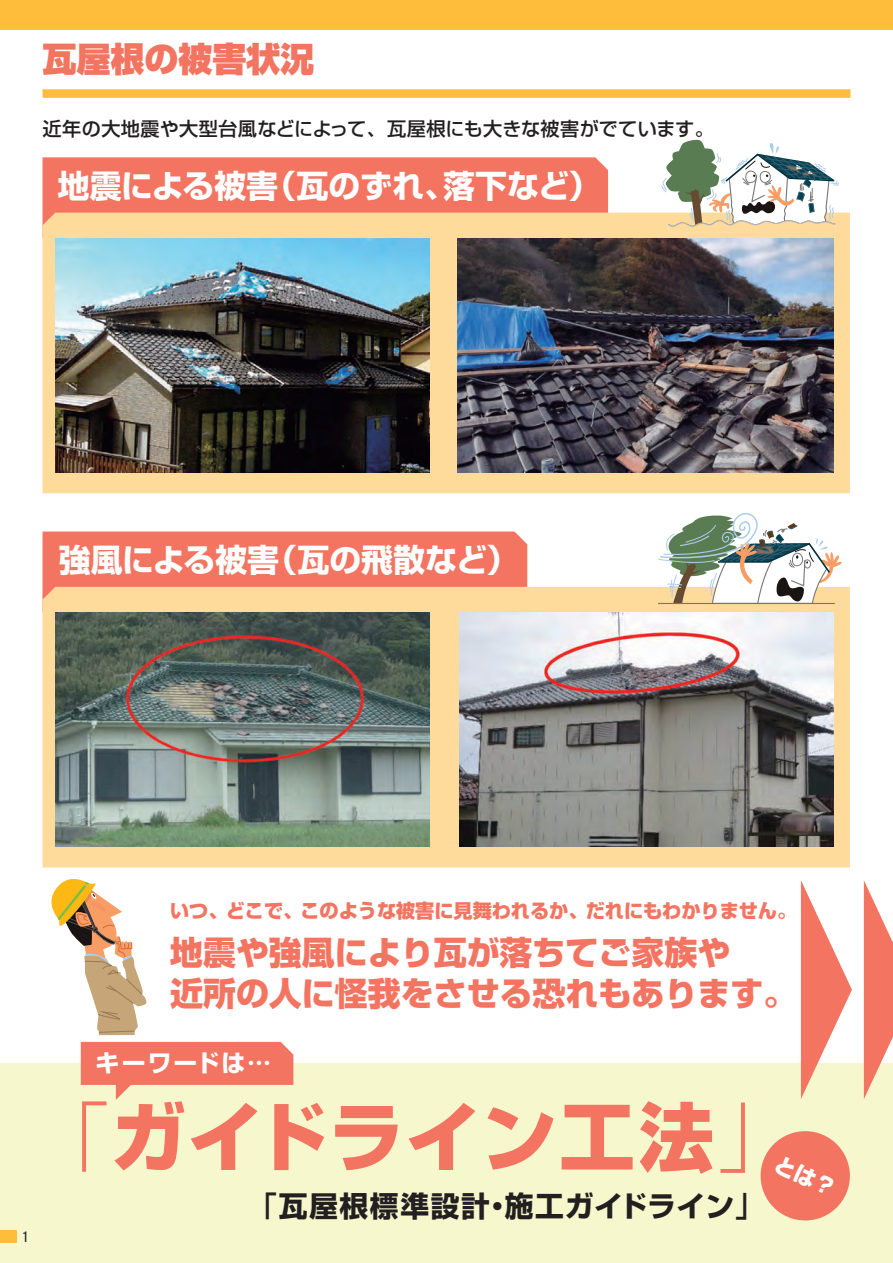
<style>
.page{position:relative;width:893px;height:1263px;background:#fff}
.page>*{position:absolute;margin:0;border:0;box-sizing:border-box;transform-origin:0 0}
.t1{font:800 75px "Shin Go Pr 6 N";letter-spacing:.015em;color:#f37461}
.t2{font:900 34.05px "Shin Go Pr 6 N";color:#f37461}
.t3{font:800 33px/41.4px "Shin Go Pr 6 N";color:#f37461}
.t4{font:700 31.95px "Shin Go Pr 6 N";color:#fff}
.t5{font:700 28.65px "Shin Go Pr 6 N";letter-spacing:.06em;color:#231f20}
.t6{font:700 23.85px "Shin Go Pr 6 N";letter-spacing:.08em;color:#fff}
.t7{font:500 19.2px "Shin Go Pr 6 N";letter-spacing:.01em;color:#231f20}
.t8{font:800 19.2px "Shin Go Pr 6 N";color:#f37461}
.t9{font:condensed 14.85px "Akzidenz Grotesk BE";color:#231f20}
.s1{font-weight:300}
.s2{font-weight:500}
</style>
<div class="page">
<div style="left:43px;top:531px;width:484px;height:56px;background:#f37461"></div>
<div style="left:43px;top:587px;width:807px;height:280px;background:#feda9b"></div>
<div style="left:0;top:1063px;width:893px;height:200px;background:#f7f7ce"></div>
<img style="left:55px;top:612px;width:374px;height:234px">
<img style="left:459px;top:612px;width:374px;height:234px">
<div style="left:43px;top:89px;width:807px;height:9px;background:#febd3b"></div>
<div style="left:43px;top:157px;width:565px;height:56px;background:#f37461"></div>
<div style="left:43px;top:213px;width:807px;height:280px;background:#feda9b"></div>
<img style="left:55px;top:238px;width:374px;height:234px">
<img style="left:458px;top:238px;width:375px;height:234px">
<svg style="left:81px;top:1042px;width:212px;height:58px"></svg>
<svg style="left:864px;top:880px;width:29px;height:219px"></svg>
<svg style="left:801px;top:880px;width:51px;height:219px"></svg>
<div style="left:761px;top:1131px;width:89px;height:89px;background:#f37461;border-radius:50%"></div>
<div style="left:0;top:0;width:893px;height:30px;background:#febd3b"></div>
<svg style="left:657px;top:513px;width:185px;height:92px"></svg>
<svg style="left:51px;top:879px;width:96px;height:156px"></svg>
<svg style="left:661px;top:139px;width:178px;height:93px"></svg>
<div style="left:0;top:1230px;width:17px;height:13px;background:#febd3b"></div>
<p class="t2" style="left:43px;top:32px;width:274px">瓦屋根の被害状況</p>
<p class="t7" style="left:43px;top:113px;width:673px">近年の大地震や大型台風などによって、瓦屋根にも大きな被害がでています。</p>
<p class="t4" style="left:58px;top:161px;width:544px">地震による被害（瓦のずれ、落下など）</p>
<p class="t4" style="left:59px;top:535px;width:461px">強風による被害（瓦の飛散など）</p>
<p class="t9" style="left:23px;top:1228px;width:7px">1</p>
<p class="t8" style="left:170px;top:896px;width:628px">いつ、どこで、このような被害に見舞われるか、だれにもわかりません。</p>
<p class="t3" style="left:170px;top:931px;width:628px">地震や強風により瓦が落ちてご家族や<br>近所の人に怪我をさせる恐れもあります。</p>
<p class="t6" style="left:96px;top:1044px;width:177px">キーワードは…</p>
<h1 class="t1" style="left:33px;top:1078px;width:762px"><span class="s1">「</span>ガイドライン工法<span class="s1">」</span></h1>
<p class="t5" style="left:248px;top:1183px;width:517px"><span class="s2">「</span>瓦屋根標準設計・施工ガイドライン<span class="s2">」</span></p>
</div>
